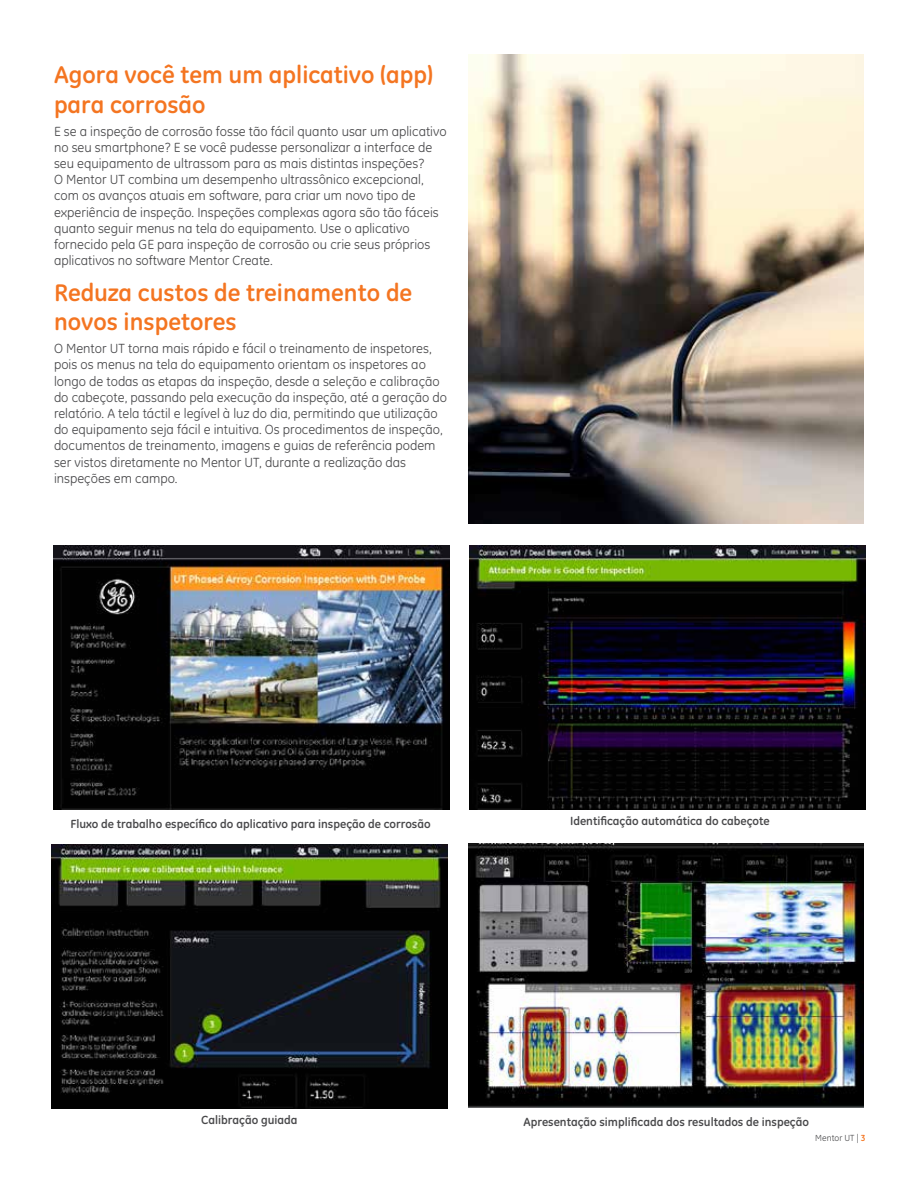
<style>
.page{position:relative;width:918px;height:1188px;background:#fff}
.page>*{position:absolute;margin:0;border:0;box-sizing:border-box;transform-origin:0 0}
.t1{font:700 24.45px/29.4px "GE Inspira";color:#f47521}
.t2{font:13.5px/16.2px "GE Inspira";color:#48484a}
.t3{font:700 12px "GE Inspira";color:#48484a}
.t4{font:9px "GE Inspira";color:#48484a}
.s1{font-weight:700;color:#f47521}
</style>
<div class="page">
<img style="left:468px;top:54px;width:396px;height:470px">
<img style="left:53px;top:546px;width:396px;height:264px">
<img style="left:468px;top:843px;width:396px;height:265px">
<img style="left:470px;top:546px;width:396px;height:264px">
<img style="left:51px;top:845px;width:396px;height:264px">
<hr style="left:0;top:693px;width:1px;height:293px;background:#f47521">
<h1 class="t1" style="left:54px;top:60px;width:381px">Agora você tem um aplicativo (app) para corrosão</h1>
<p class="t2" style="left:54px;top:123px;width:394px">E se a inspeção de corrosão fosse tão fácil quanto usar um aplicativo no seu smartphone? E se você pudesse personalizar a interface de seu equipamento de ultrassom para as mais distintas inspeções?<br>O Mentor UT combina um desempenho ultrassônico excepcional, com os avanços atuais em software, para criar um novo tipo de experiência de inspeção. Inspeções complexas agora são tão fáceis quanto seguir menus na tela do equipamento. Use o aplicativo fornecido pela GE para inspeção de corrosão ou crie seus próprios aplicativos no software Mentor Create.</p>
<h1 class="t1" style="left:54px;top:277px;width:360px">Reduza custos de treinamento de novos inspetores</h1>
<p class="t2" style="left:54px;top:341px;width:395px">O Mentor UT torna mais rápido e fácil o treinamento de inspetores, pois os menus na tela do equipamento orientam os inspetores ao longo de todas as etapas da inspeção, desde a seleção e calibração do cabeçote, passando pela execução da inspeção, até a geração do relatório. A tela táctil e legível à luz do dia, permitindo que utilização do equipamento seja fácil e intuitiva. Os procedimentos de inspeção, documentos de treinamento, imagens e guias de referência podem ser vistos diretamente no Mentor UT, durante a realização das inspeções em campo.</p>
<p class="t3" style="left:70px;top:816px;width:362px">Fluxo de trabalho específico do aplicativo para inspeção de corrosão</p>
<p class="t3" style="left:570px;top:813px;width:201px">Identificação automática do cabeçote</p>
<p class="t3" style="left:201px;top:1112px;width:98px">Calibração guiada</p>
<p class="t3" style="left:524px;top:1114px;width:287px">Apresentação simplificada dos resultados de inspeção</p>
<p class="t4" style="left:815px;top:1133px;width:52px">Mentor UT | <span class="s1">3</span></p>
</div>
